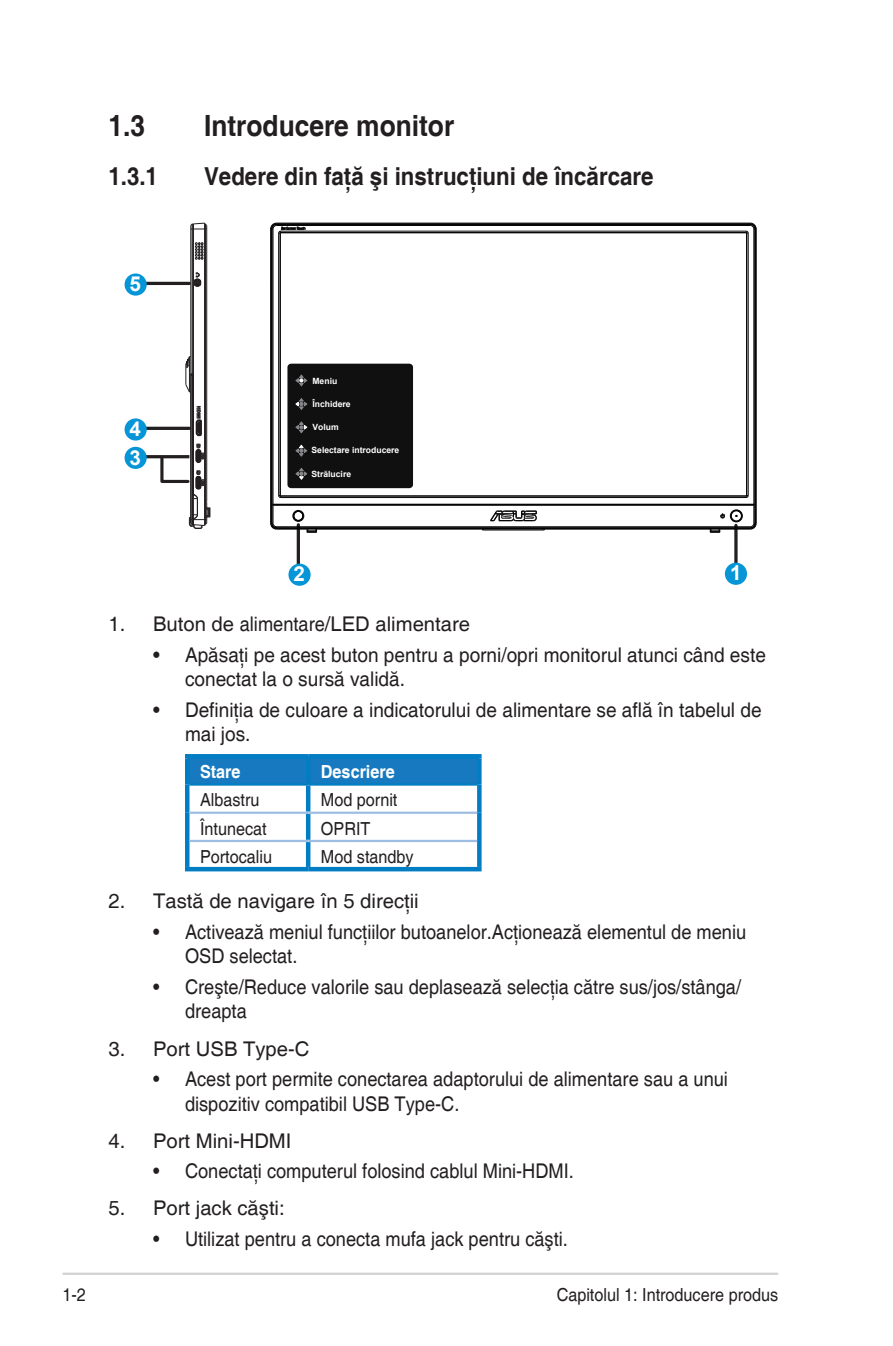
<style>
.page{position:relative;width:893px;height:1346px;background:#fff}
.page>*{position:absolute;margin:0;border:0;box-sizing:border-box;transform-origin:0 0}
.Heading_1{font:700 29.25px "Helvetica";color:#231f20;scale:.9 1}
.Heading_2{font:700 24.75px "Helvetica";color:#231f20;scale:.9 1}
.t1{font:700 20.7px "Arial";color:#fff}
.t2{font:20.25px/24.3px "Helvetica";color:#231f20;scale:.9 1}
.t3{font:20.25px/24.3px "Helvetica";color:#231f20;scale:.94 1}
.t4{font:20.25px "Helvetica";color:#231f20}
.Table_Text_-new{font:18px "Helvetica";color:#231f20;scale:.9 1}
.Table_Text_Head_-_new{font:700 18px "Helvetica";color:#fff;scale:.9 1}
.t5{font:700 8.55px "Arial";color:#fff}
</style>
<div class="page">
<hr style="left:63px;top:1272px;width:715px;height:3px;background:#d1d2d4">
<svg style="left:734px;top:525px;width:4px;height:38px"></svg>
<hr style="left:145px;top:455px;width:44px;height:3px;background:#231f20">
<hr style="left:297px;top:525px;width:3px;height:44px;background:#231f20">
<div style="left:725px;top:563px;width:22px;height:22px;background:#0695d6;border-radius:50%"></div>
<div style="left:125px;top:447px;width:22px;height:22px;background:#0695d6;border-radius:50%"></div>
<hr style="left:145px;top:427px;width:44px;height:3px;background:#231f20">
<div style="left:125px;top:418px;width:22px;height:22px;background:#0695d6;border-radius:50%"></div>
<hr style="left:145px;top:282px;width:44px;height:3px;background:#231f20">
<div style="left:125px;top:273px;width:22px;height:23px;background:#0695d6;border-radius:50%"></div>
<div style="left:288px;top:564px;width:23px;height:22px;background:#0695d6;border-radius:50%"></div>
<div style="left:287px;top:364px;width:126px;height:124px;background:#101010;border-radius:4px"></div>
<svg style="left:295px;top:374px;width:13px;height:13px"></svg>
<svg style="left:295px;top:398px;width:13px;height:12px"></svg>
<svg style="left:295px;top:421px;width:13px;height:13px"></svg>
<svg style="left:295px;top:444px;width:13px;height:13px"></svg>
<svg style="left:295px;top:468px;width:13px;height:12px"></svg>
<hr style="left:270px;top:229px;width:1px;height:294px;background:#030303">
<hr style="left:271px;top:229px;width:1px;height:294px;background:#030303">
<hr style="left:272px;top:229px;width:1px;height:294px;background:#030303">
<hr style="left:273px;top:229px;width:1px;height:275px;background:#030303">
<hr style="left:278px;top:233px;width:1px;height:262px;background:#030303">
<hr style="left:280px;top:233px;width:1px;height:262px;background:#030303">
<hr style="left:483px;top:530px;width:61px;height:1px;background:#030303">
<hr style="left:277px;top:529px;width:473px;height:1px;background:#030303">
<hr style="left:277px;top:528px;width:473px;height:1px;background:#030303">
<hr style="left:277px;top:527px;width:473px;height:1px;background:#030303">
<hr style="left:277px;top:526px;width:473px;height:1px;background:#030303">
<hr style="left:273px;top:505px;width:481px;height:1px;background:#030303">
<hr style="left:273px;top:504px;width:481px;height:1px;background:#030303">
<hr style="left:281px;top:497px;width:465px;height:1px;background:#030303">
<hr style="left:281px;top:496px;width:465px;height:1px;background:#030303">
<hr style="left:281px;top:495px;width:465px;height:1px;background:#030303">
<hr style="left:281px;top:232px;width:465px;height:1px;background:#030303">
<hr style="left:281px;top:231px;width:465px;height:1px;background:#030303">
<hr style="left:277px;top:225px;width:473px;height:1px;background:#030303">
<hr style="left:277px;top:224px;width:473px;height:1px;background:#030303">
<hr style="left:277px;top:223px;width:473px;height:1px;background:#030303">
<hr style="left:746px;top:233px;width:1px;height:262px;background:#030303">
<hr style="left:748px;top:233px;width:1px;height:262px;background:#030303">
<hr style="left:753px;top:229px;width:1px;height:275px;background:#030303">
<hr style="left:754px;top:229px;width:1px;height:294px;background:#030303">
<hr style="left:755px;top:229px;width:1px;height:294px;background:#030303">
<hr style="left:756px;top:229px;width:1px;height:294px;background:#030303">
<div style="left:294px;top:511px;width:9px;height:9px;border:1px solid #030303;border-radius:50%"></div>
<svg style="left:270px;top:504px;width:7px;height:25px"></svg>
<div style="left:731px;top:510px;width:11px;height:11px;border:1px solid #030303;border-radius:50%"></div>
<div style="left:731px;top:511px;width:10px;height:10px;border:1px solid #030303;border-radius:50%"></div>
<svg style="left:750px;top:504px;width:6px;height:25px"></svg>
<svg style="left:746px;top:223px;width:10px;height:11px"></svg>
<svg style="left:307px;top:529px;width:10px;height:4px"></svg>
<svg style="left:710px;top:529px;width:10px;height:4px"></svg>
<svg style="left:720px;top:513px;width:5px;height:5px"></svg>
<div style="left:293px;top:510px;width:11px;height:11px;border:1px solid #030303;border-radius:50%"></div>
<div style="left:730px;top:510px;width:12px;height:12px;border:1px solid #030303;border-radius:50%"></div>
<svg style="left:490px;top:511px;width:47px;height:10px"></svg>
<svg style="left:270px;top:223px;width:36px;height:11px"></svg>
<hr style="left:190px;top:226px;width:1px;height:148px;background:#231f20">
<hr style="left:190px;top:375px;width:1px;height:148px;background:#231f20">
<hr style="left:192px;top:224px;width:1px;height:150px;background:#231f20">
<hr style="left:192px;top:375px;width:1px;height:150px;background:#231f20">
<hr style="left:193px;top:224px;width:1px;height:271px;background:#231f20">
<hr style="left:204px;top:223px;width:1px;height:302px;background:#231f20">
<hr style="left:205px;top:224px;width:1px;height:300px;background:#231f20">
<hr style="left:206px;top:225px;width:1px;height:276px;background:#231f20">
<svg style="left:191px;top:223px;width:16px;height:7px"></svg>
<svg style="left:185px;top:356px;width:8px;height:38px"></svg>
<svg style="left:194px;top:272px;width:7px;height:15px"></svg>
<svg style="left:195px;top:406px;width:7px;height:30px"></svg>
<svg style="left:195px;top:243px;width:8px;height:16px"></svg>
<svg style="left:159px;top:444px;width:51px;height:85px"></svg>
<div style="left:189px;top:758px;width:288px;height:25px;background:#177ac0"></div>
<hr style="left:185px;top:758px;width:4px;height:26px;background:#007dc3">
<svg style="left:185px;top:754px;width:123px;height:4px"></svg>
<hr style="left:306px;top:758px;width:4px;height:25px;background:#007dc3">
<div style="left:477px;top:758px;width:5px;height:26px;background:#007dc3"></div>
<svg style="left:308px;top:754px;width:174px;height:4px"></svg>
<hr style="left:185px;top:784px;width:4px;height:29px;background:#007dc3">
<hr style="left:189px;top:783px;width:119px;height:2px;background:#007dc3">
<hr style="left:306px;top:785px;width:4px;height:26px;background:#007dc3">
<div style="left:477px;top:784px;width:5px;height:29px;background:#007dc3"></div>
<hr style="left:308px;top:783px;width:169px;height:2px;background:#007dc3">
<hr style="left:185px;top:813px;width:4px;height:28px;background:#007dc3">
<hr style="left:189px;top:811px;width:119px;height:3px;background:#9fbde2">
<hr style="left:306px;top:814px;width:4px;height:26px;background:#007dc3">
<div style="left:477px;top:813px;width:5px;height:28px;background:#007dc3"></div>
<hr style="left:308px;top:811px;width:169px;height:3px;background:#9fbde2">
<hr style="left:185px;top:841px;width:4px;height:26px;background:#007dc3">
<hr style="left:189px;top:840px;width:119px;height:2px;background:#9fbde2">
<hr style="left:185px;top:867px;width:123px;height:4px;background:#007dc3">
<hr style="left:306px;top:842px;width:4px;height:25px;background:#007dc3">
<div style="left:477px;top:841px;width:5px;height:26px;background:#007dc3"></div>
<hr style="left:308px;top:840px;width:169px;height:2px;background:#9fbde2">
<hr style="left:308px;top:867px;width:174px;height:4px;background:#007dc3">
<p class="Heading_1" style="left:108px;top:108px;width:42px">1.3</p>
<p class="Heading_1" style="left:204px;top:108px;width:279px">Introducere monitor</p>
<p class="Heading_2" style="left:108px;top:161px;width:57px">1.3.1</p>
<p class="Heading_2" style="left:204px;top:161px;width:501px">Vedere din faţă şi instrucţiuni de încărcare</p>
<p class="t1" style="left:130px;top:269px;width:13px">5</p>
<p class="t1" style="left:130px;top:414px;width:13px">4</p>
<p class="t1" style="left:130px;top:443px;width:13px">3</p>
<p class="t5" style="left:312px;top:374px;width:26px">Meniu</p>
<p class="t5" style="left:312px;top:398px;width:40px">Închidere</p>
<p class="t5" style="left:312px;top:421px;width:28px">Volum</p>
<p class="t5" style="left:311px;top:444px;width:89px">Selectare introducere</p>
<p class="t5" style="left:311px;top:468px;width:41px">Strălucire</p>
<p class="t1" style="left:293px;top:559px;width:13px">2</p>
<p class="t1" style="left:730px;top:558px;width:13px">1</p>
<p class="t4" style="left:108px;top:612px;width:363px">1. Buton de alimentare/LED alimentare</p>
<p class="t3" style="left:185px;top:643px;width:619px;text-indent:-32px">• Apăsaţi pe acest buton pentru a porni/opri monitorul atunci când este conectat la o sursă validă.</p>
<p class="t3" style="left:185px;top:698px;width:615px;text-indent:-32px">• Definiţia de culoare a indicatorului de alimentare se află în tabelul de mai jos.</p>
<p class="Table_Text_Head_-_new" style="left:200px;top:761px;width:47px">Stare</p>
<p class="Table_Text_Head_-_new" style="left:321px;top:761px;width:84px">Descriere</p>
<p class="Table_Text_-new" style="left:200px;top:789px;width:68px">Albastru</p>
<p class="Table_Text_-new" style="left:321px;top:789px;width:87px">Mod pornit</p>
<p class="Table_Text_-new" style="left:200px;top:818px;width:76px">Întunecat</p>
<p class="Table_Text_-new" style="left:321px;top:818px;width:57px">OPRIT</p>
<p class="Table_Text_-new" style="left:200px;top:846px;width:82px">Portocaliu</p>
<p class="Table_Text_-new" style="left:321px;top:846px;width:105px">Mod standby</p>
<p class="t4" style="left:108px;top:889px;width:312px">2. Tastă de navigare în 5 direcţii</p>
<p class="t2" style="left:185px;top:920px;width:625px;text-indent:-32px">• Activează meniul funcţiilor butoanelor.Acţionează elementul de meniu<br>OSD selectat.</p>
<p class="t2" style="left:185px;top:975px;width:619px;text-indent:-32px">• Creşte/Reduce valorile sau deplasează selecţia către sus/jos/stânga/ dreapta</p>
<p class="t4" style="left:108px;top:1036px;width:203px">3. Port USB Type-C</p>
<p class="t2" style="left:185px;top:1067px;width:605px;text-indent:-32px">• Acest port permite conectarea adaptorului de alimentare sau a unui dispozitiv compatibil USB Type-C.</p>
<p class="t4" style="left:108px;top:1129px;width:185px">4. Port Mini-HDMI</p>
<p class="t2" style="left:153px;top:1160px;width:469px">• Conectaţi computerul folosind cablul Mini-HDMI.</p>
<p class="t4" style="left:108px;top:1196px;width:178px">5. Port jack căşti:</p>
<p class="t2" style="left:153px;top:1227px;width:462px">• Utilizat pentru a conecta mufa jack pentru căşti.</p>
<p class="Table_Text_-new" style="left:63px;top:1284px;width:28px">1-2</p>
<p class="Table_Text_-new" style="left:557px;top:1284px;width:248px">Capitolul 1: Introducere produs</p>
</div>
